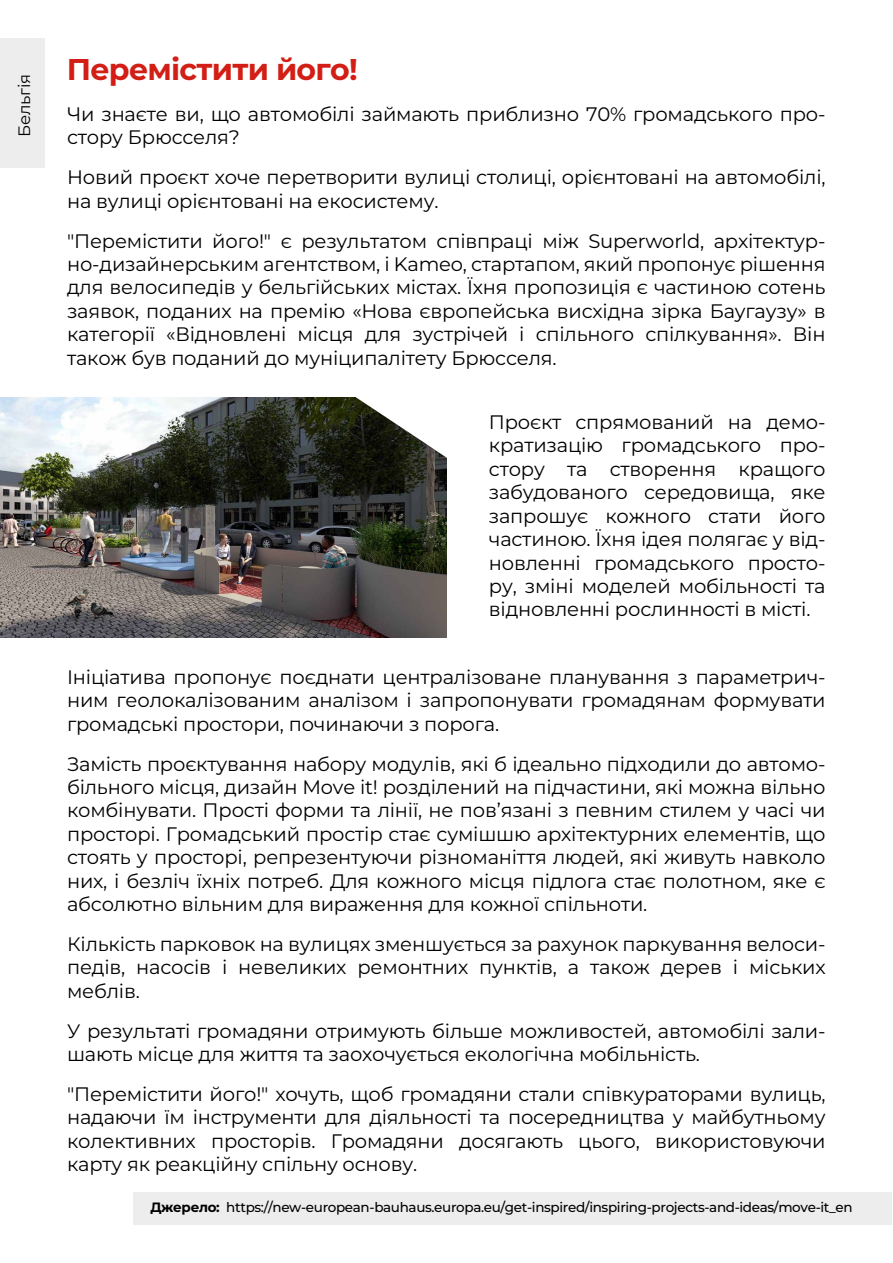
<style>
.page{position:relative;width:893px;height:1263px;background:#fff}
.page>*{position:absolute;margin:0;border:0;box-sizing:border-box;transform-origin:0 0}
.t1{font:700 30px "Montserrat";letter-spacing:-.025em;color:#d21e14}
.t2{font:19.5px/23.4px "Montserrat";letter-spacing:-.01em;color:#000;text-align:justify}
.t3{font:16.5px "Montserrat";letter-spacing:-.01em;color:#000}
.t4{font:500 13.5px "Montserrat";letter-spacing:-.025em;color:#000}
.s1{font-weight:700}
</style>
<div class="page">
<div style="left:133px;top:1192px;width:759px;height:32px;background:#ededed"></div>
<div style="left:0;top:38px;width:45px;height:130px;background:#ededed"></div>
<img style="left:1px;top:398px;width:445px;height:240px">
<svg style="left:353px;top:397px;width:94px;height:74px"></svg>
<p class="t3" style="left:13px;top:137px;width:65px;rotate:-90deg">Бельгія</p>
<h1 class="t1" style="left:67px;top:50px;width:292px">Перемістити його!</h1>
<p class="t2" style="left:67px;top:102px;width:760px">Чи знаєте ви, що автомобілі займають приблизно 70% громадського про&shy;стору Брюсселя?</p>
<p class="t2" style="left:67px;top:165px;width:760px">Новий проєкт хоче перетворити вулиці столиці, орієнтовані на автомобілі, на вулиці орієнтовані на екосистему.</p>
<p class="t2" style="left:67px;top:229px;width:760px">"Перемістити його!" є результатом співпраці між Superworld, архітектур&shy;но-дизайнерським агентством, і Kameo, стартапом, який пропонує рішення для велосипедів у бельгійських містах. Їхня пропозиція є частиною сотень заявок, поданих на премію «Нова європейська висхідна зірка Баугаузу» в категорії «Відновлені місця для зустрічей і спільного спілкування». Він також був поданий до муніципалітету Брюсселя.</p>
<p class="t2" style="left:489px;top:410px;width:338px">Проєкт спрямований на демо&shy;кратизацію громадського про&shy;стору та створення кращого забудованого середовища, яке запрошує кожного стати його частиною. Їхня ідея полягає у від&shy;новленні громадського просто&shy;ру, зміні моделей мобільності та відновленні рослинності в місті.</p>
<p class="t2" style="left:67px;top:665px;width:760px">Ініціатива пропонує поєднати централізоване планування з параметрич&shy;ним геолокалізованим аналізом і запропонувати громадянам формувати громадські простори, починаючи з порога.</p>
<p class="t2" style="left:67px;top:751px;width:760px">Замість проєктування набору модулів, які б ідеально підходили до автомо&shy;більного місця, дизайн Move it! розділений на підчастини, які можна вільно комбінувати. Прості форми та лінії, не пов’язані з певним стилем у часі чи просторі. Громадський простір стає сумішшю архітектурних елементів, що стоять у просторі, репрезентуючи різноманіття людей, які живуть навколо них, і безліч їхніх потреб. Для кожного місця підлога стає полотном, яке є абсолютно вільним для вираження для кожної спільноти.</p>
<p class="t2" style="left:67px;top:932px;width:760px">Кількість парковок на вулицях зменшується за рахунок паркування велоси&shy;педів, насосів і невеликих ремонтних пунктів, а також дерев і міських меблів.</p>
<p class="t2" style="left:67px;top:1018px;width:760px">У результаті громадяни отримують більше можливостей, автомобілі зали&shy;шають місце для життя та заохочується екологічна мобільність.</p>
<p class="t2" style="left:67px;top:1082px;width:760px">"Перемістити його!" хочуть, щоб громадяни стали співкураторами вулиць, надаючи їм інструменти для діяльності та посередництва у майбутньому колективних просторів. Громадяни досягають цього, використовуючи карту як реакційну спільну основу.</p>
<p class="t4" style="left:150px;top:1199px;width:704px"><span class="s1">Джерело:</span> https://new-european-bauhaus.europa.eu/get-inspired/inspiring-projects-and-ideas/move-it_en</p>
</div>
